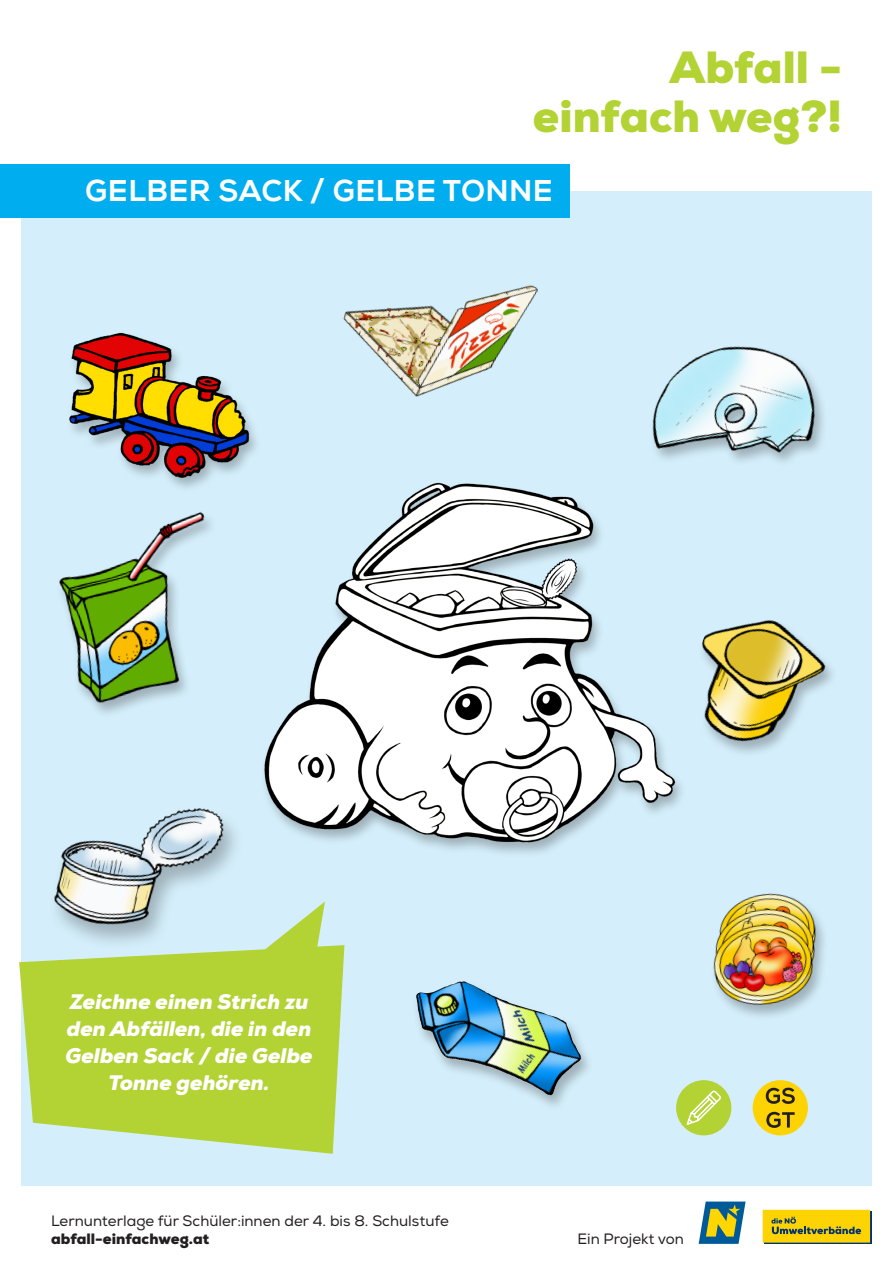
<style>
.page{position:relative;width:893px;height:1263px;background:#fff}
.page>*{position:absolute;margin:0;border:0;box-sizing:border-box;transform-origin:0 0}
.t1{font:900 45px/49.5px "Nexa";color:#b3d234;text-align:right}
.t2{font:800 30px "Nexa";letter-spacing:.015em;color:#fff}
.t3{font:italic 900 21px/27px "Nexa";color:#fff;text-align:center}
.t4{font:15px "Nexa";color:#231f20}
.t5{font:900 15px "Nexa";color:#231f20}
</style>
<div class="page">
<div style="left:21px;top:191px;width:851px;height:995px;background:#d4effb"></div>
<svg style="left:699px;top:1201px;width:47px;height:43px;background:#76997b"></svg>
<div style="left:764px;top:1211px;width:107px;height:33px;background:#a49a2a"></div>
<div style="left:763px;top:1210px;width:107px;height:32px;background:#fed304"></div>
<svg style="left:771px;top:1217px;width:90px;height:17px"></svg>
<div style="left:0;top:165px;width:570px;height:53px;background:#00aeef"></div>
<svg style="left:19px;top:945px;width:325px;height:209px;background:#b7d64f"></svg>
<svg style="left:245px;top:901px;width:80px;height:91px"></svg>
<div style="left:676px;top:1080px;width:55px;height:55px;background:#b3d234;border-radius:50%"></div>
<svg style="left:686px;top:1090px;width:35px;height:35px"></svg>
<div style="left:753px;top:1080px;width:55px;height:55px;background:#fed304;border-radius:50%"></div>
<svg style="left:766px;top:1112px;width:29px;height:16px"></svg>
<svg style="left:766px;top:1088px;width:29px;height:16px"></svg>
<img style="left:652px;top:346px;width:172px;height:116px">
<img style="left:59px;top:511px;width:152px;height:201px">
<img style="left:701px;top:620px;width:132px;height:133px">
<div style="left:411px;top:980px;width:183px;height:132px;background:#231f20;opacity:.3"></div>
<img style="left:415px;top:981px;width:166px;height:115px">
<img style="left:69px;top:332px;width:186px;height:150px">
<img style="left:713px;top:893px;width:111px;height:123px">
<div style="left:47px;top:806px;width:197px;height:145px;background:#d4effb"></div>
<img style="left:45px;top:808px;width:187px;height:143px">
<img style="left:264px;top:482px;width:418px;height:369px">
<img style="left:343px;top:285px;width:195px;height:112px">
<h1 class="t1" style="left:533px;top:42px;width:311px">Abfall - einfach weg?!</h1>
<h2 class="t2" style="left:85px;top:172px;width:469px">GELBER SACK / GELBE TONNE</h2>
<p class="t3" style="left:66px;top:988px;width:249px">Zeichne einen Strich zu den Abfällen, die in den<br>Gelben Sack / die Gelbe<br>Tonne gehören.</p>
<p class="t4" style="left:51px;top:1212px;width:399px">Lernunterlage für Schüler:innen der 4. bis 8. Schulstufe</p>
<p class="t5" style="left:51px;top:1229px;width:160px">abfall-einfachweg.at</p>
<p class="t4" style="left:577px;top:1230px;width:108px">Ein Projekt von</p>
</div>
